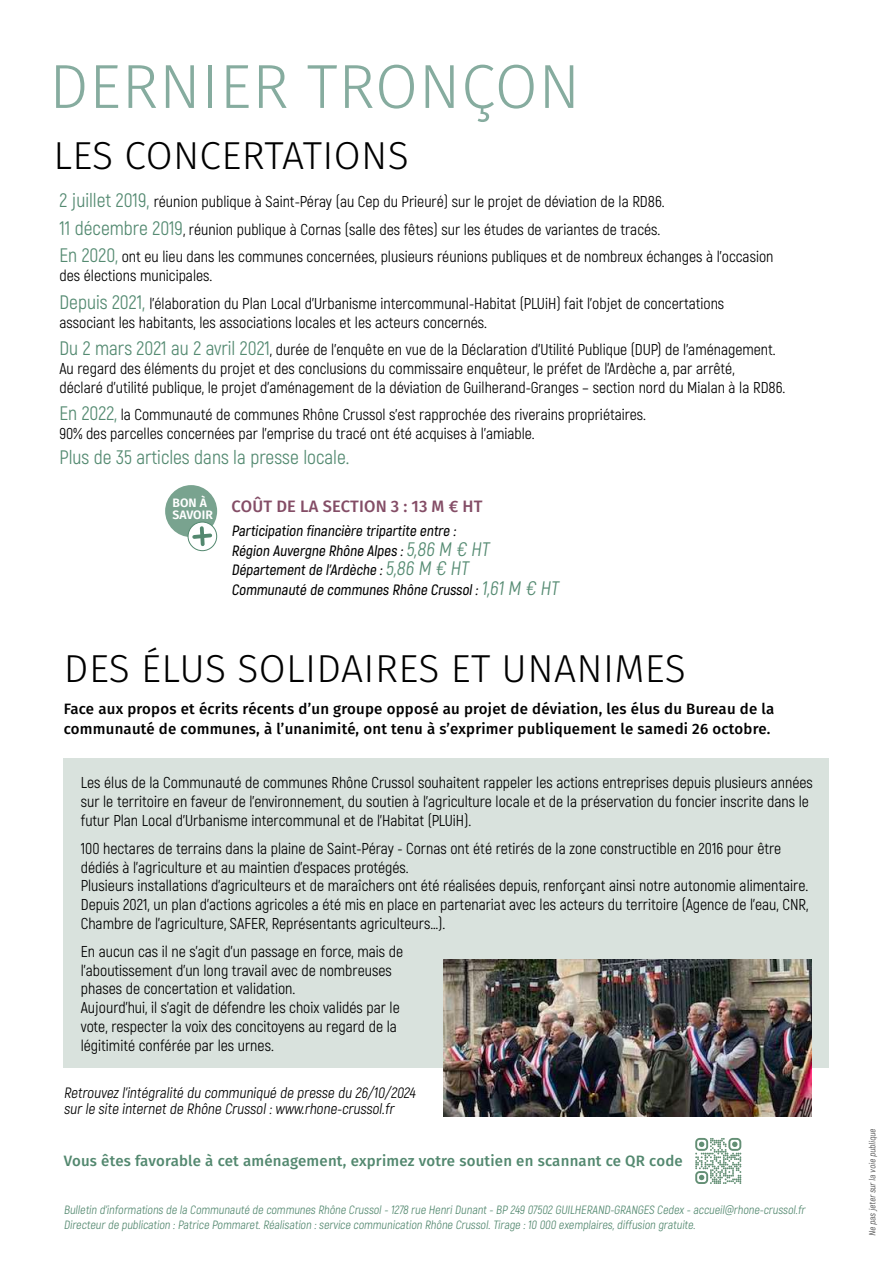
<style>
.page{position:relative;width:893px;height:1263px;background:#fff}
.page>*{position:absolute;margin:0;border:0;box-sizing:border-box;transform-origin:0 0}
.t1{font:300 62.25px "Fira Sans";letter-spacing:.01em;color:#86ac9f}
.t2{font:300 39px "Fira Sans";letter-spacing:.01em;color:#000}
.t3{font:19.5px "Akrobat";color:#548a71}
.t4{font:500 16.5px "Fira Sans";letter-spacing:.01em;color:#844d66}
.t5{font:15.75px/18.9px "Akrobat";color:#000}
.t6{font:500 15px/19.5px "Fira Sans";letter-spacing:.015em;color:#000}
.t7{font:600 15px/19.5px "Akrobat";color:#000}
.t8{font:15px/16.5px "Akrobat";color:#000}
.t9{font:500 15px "Fira Sans";letter-spacing:.015em;color:#53886f}
.t10{font:600 12.15px/12.1px "Fira Sans";color:#fff}
.t11{font:12px/15px "Akrobat";color:#53886f}
.t12{font:9px "Akrobat";color:#414141}
.s1{font-size:19.5px;color:#548a71}
.s2{font-weight:400;font-size:19.5px;color:#548a71}
</style>
<div class="page">
<div style="left:64px;top:758px;width:765px;height:309px;background:#d9e2dd"></div>
<div style="left:165px;top:485px;width:52px;height:52px;background:#79a38f;border-radius:50%"></div>
<svg style="left:188px;top:522px;width:29px;height:29px"></svg>
<div style="left:188px;top:522px;width:29px;height:29px;border:1px solid #53886f;border-radius:50%"></div>
<svg style="left:190px;top:524px;width:24px;height:24px"></svg>
<img style="left:443px;top:959px;width:368px;height:157px">
<svg style="left:695px;top:1138px;width:46px;height:46px"></svg>
<h1 class="t1" style="left:49px;top:42px;width:532px">DERNIER TRONÇON</h1>
<h2 class="t2" style="left:53px;top:128px;width:357px">LES CONCERTATIONS</h2>
<p class="t5" style="left:60px;top:188px;width:715px;line-height:27.5px"><span class="s1">2 juillet 2019,</span> réunion publique à Saint-Péray (au Cep du Prieuré) sur le projet de déviation de la RD86.<br><span class="s1">11 décembre 2019</span>, réunion publique à Cornas (salle des fêtes) sur les études de variantes de tracés.<br><span class="s1">En 2020,</span> ont eu lieu dans les communes concernées, plusieurs réunions publiques et de nombreux échanges à l'occasion</p>
<p class="t5" style="left:60px;top:262px;width:666px;line-height:27.5px">des élections municipales.<br><span class="s1">Depuis 2021,</span> l'élaboration du Plan Local d'Urbanisme intercommunal-Habitat (PLUiH) fait l'objet de concertations</p>
<p class="t5" style="left:60px;top:308px;width:718px;line-height:27.5px">associant les habitants, les associations locales et les acteurs concernés.<br><span class="s1">Du 2 mars 2021 au 2 avril 2021</span>, durée de l'enquête en vue de la Déclaration d’Utilité Publique (DUP) de l'aménagement.</p>
<p class="t5" style="left:60px;top:359px;width:727px">Au regard des éléments du projet et des conclusions du commissaire enquêteur, le préfet de l’Ardèche a, par arrêté,<br>déclaré d’utilité publique, le projet d’aménagement de la déviation de Guilherand-Granges – section nord du Mialan à la RD86.</p>
<p class="t5" style="left:60px;top:405px;width:588px"><span class="s1">En 2022,</span> la Communauté de communes Rhône Crussol s'est rapprochée des riverains propriétaires.<br>90% des parcelles concernées par l'emprise du tracé ont été acquises à l'amiable.</p>
<p class="t3" style="left:60px;top:446px;width:291px">Plus de 35 articles dans la presse locale.</p>
<p class="t10" style="left:173px;top:495px;width:42px">BON À<br>SAVOIR</p>
<p class="t4" style="left:232px;top:493px;width:252px">COÛT DE LA SECTION 3 : 13 M € HT</p>
<p class="t7" style="left:231px;top:521px;width:332px">Participation financière tripartite entre :<br>Région Auvergne Rhône Alpes :<span class="s2">5,86 M € HT </span>Départementde l'Ardèche :<span class="s2">5,86 M € HT<br></span>Communauté de communes Rhône Crussol:<span class="s2">1,61 M € HT</span></p>
<h2 class="t2" style="left:64px;top:641px;width:623px">DES ÉLUS SOLIDAIRES ET UNANIMES</h2>
<p class="t6" style="left:64px;top:698px;width:712px">Face aux propos et écrits récents d’un groupe opposé au projet de déviation, les élus du Bureau de la communauté de communes, à l’unanimité, ont tenu à s’exprimer publiquement le samedi 26 octobre.</p>
<p class="t5" style="left:81px;top:773px;width:734px">Les élus de la Communauté de communes Rhône Crussol souhaitent rappeler les actions entreprises depuis plusieurs années sur le territoire en faveur de l'environnement, du soutien à l'agriculture locale et de la préservation du foncier inscrite dans le futur Plan Local d'Urbanisme intercommunal et de l'Habitat (PLUiH).</p>
<p class="t5" style="left:81px;top:839px;width:729px">100 hectares de terrains dans la plaine de Saint-Péray - Cornas ont été retirés de la zone constructible en 2016 pour être dédiés à l’agriculture et au maintien d’espaces protégés.<br>Plusieurs installations d’agriculteurs et de maraîchers ont été réalisées depuis, renforçant ainsi notre autonomie alimentaire.<br>Depuis 2021, un plan d’actions agricoles a été mis en place en partenariat avec les acteurs du territoire (Agence de l’eau, CNR, Chambre de l’agriculture, SAFER, Représentants agriculteurs…).</p>
<p class="t5" style="left:81px;top:942px;width:324px">En aucun cas il ne s’agit d’un passage en force, mais de l’aboutissement d’un long travail avec de nombreuses phases de concertation et validation.<br>Aujourd’hui, il s'agit de défendre les choix validés par le vote, respecter la voix des concitoyens au regard de la légitimité conférée par les urnes.</p>
<p class="t8" style="left:64px;top:1084px;width:355px">Retrouvez l'intégralité du communiqué de presse du 26/10/2024 sur le site internet de Rhône Crussol : www.rhone-crussol.fr</p>
<p class="t9" style="left:64px;top:1148px;width:620px">Vous êtes favorable à cet aménagement, exprimez votre soutien en scannant ce QR code</p>
<p class="t11" style="left:64px;top:1202px;width:745px">Bulletin d’informations de la Communauté de communes Rhône Crussol - 1278 rue Henri Dunant - BP 249 07502 GUILHERAND-GRANGES Cedex - accueil@rhone-crussol.fr<br>Directeur de publication : Patrice Pommaret. Réalisation : service communication Rhône Crussol. Tirage : 10 000 exemplaires, diffusion gratuite.</p>
<p class="t12" style="left:867px;top:1236px;width:110px;rotate:-90deg">Ne pas jeter sur la voie publique</p>
</div>
